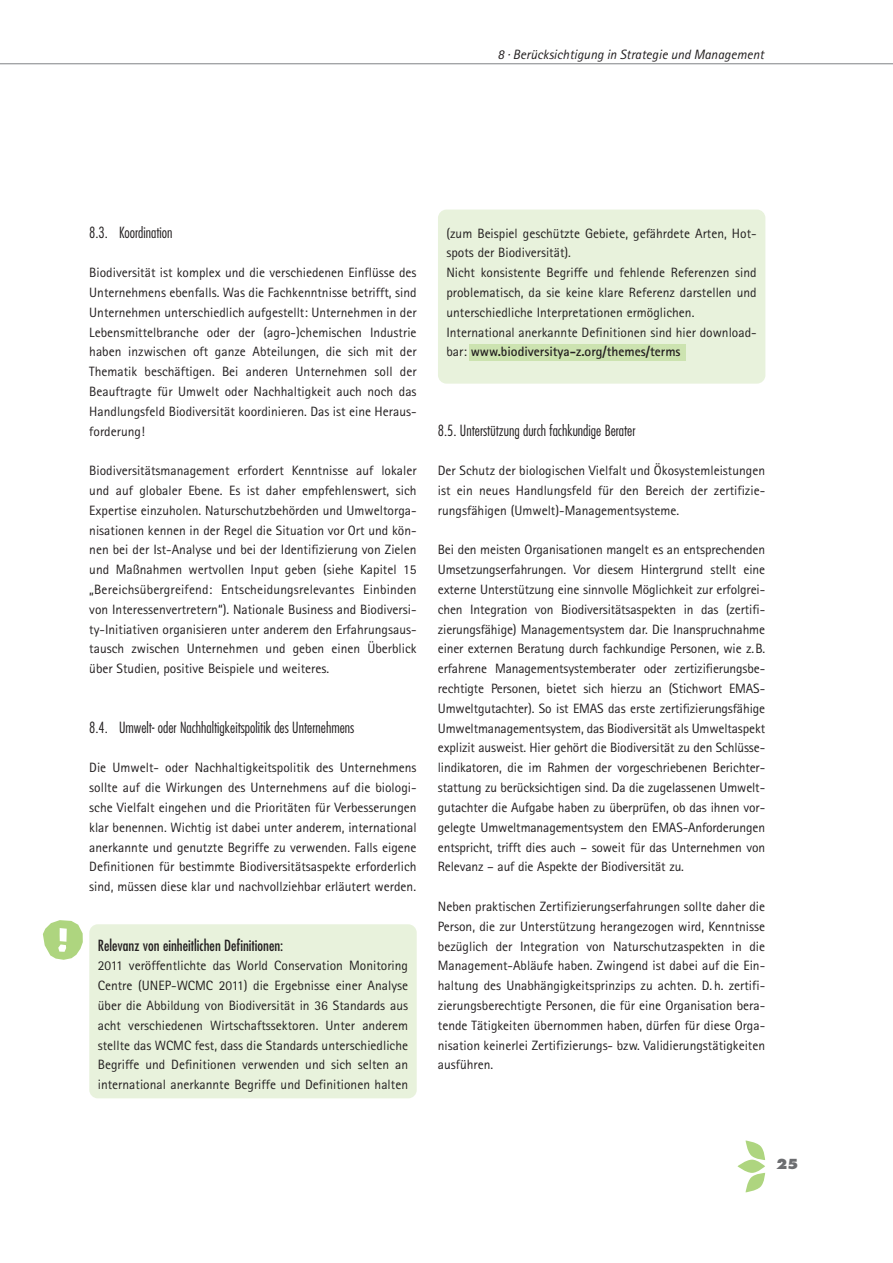
<style>
.page{position:relative;width:893px;height:1263px;background:#fff}
.page>*{position:absolute;margin:0;border:0;box-sizing:border-box;transform-origin:0 0}
.t1{font:72px "Ale Signs Black LL";color:#aed57f}
.t2{font:300 condensed 15px "Futura";color:#231f20}
.t3{font:condensed 15px "Futura";color:#231f20}
.t4{font:13.5px/19.8px "Agfa Rotis Sans Serif";color:#231f20;text-align:justify}
.t5{font:italic 13.5px "Agfa Rotis Sans Serif";color:#231f20}
.t6{font:800 13.5px "Futura";color:#6c6d70}
.s1{font-weight:700}
</style>
<div class="page">
<div style="left:89px;top:924px;width:328px;height:174px;background:#e8f2dc;border-radius:9px"></div>
<div style="left:438px;top:210px;width:327px;height:174px;background:#e8f2dc;border-radius:9px"></div>
<div style="left:469px;top:344px;width:217px;height:17px;background:#cce3b0"></div>
<hr style="left:0;top:63px;width:893px;height:1px;background:#808285">
<svg style="left:746px;top:1140px;width:19px;height:20px"></svg>
<svg style="left:737px;top:1159px;width:28px;height:14px"></svg>
<svg style="left:746px;top:1173px;width:19px;height:19px"></svg>
<p class="t5" style="left:497px;top:49px;width:268px">8 · Berücksichtigung in Strategie und Management</p>
<p class="t2" style="left:89px;top:226px;width:85px">8.3. Koordination</p>
<p class="t4" style="left:89px;top:264px;width:329px">Biodiversität ist komplex und die verschiedenen Einflüsse des Unternehmens ebenfalls. Was die Fachkenntnisse betrifft, sind Unternehmen unterschiedlich aufgestellt: Unternehmen in der Lebensmittelbranche oder der (agro-)chemischen Industrie haben inzwischen oft ganze Abteilungen, die sich mit der Thematik beschäftigen. Bei anderen Unternehmen soll der Beauftragte für Umwelt oder Nachhaltigkeit auch noch das Handlungsfeld Biodiversität koordinieren. Das ist eine Heraus&shy;forderung!</p>
<p class="t4" style="left:89px;top:462px;width:329px">Biodiversitätsmanagement erfordert Kenntnisse auf lokaler und auf globaler Ebene. Es ist daher empfehlenswert, sich Expertise einzuholen. Naturschutzbehörden und Umweltorga&shy;nisationen kennen in der Regel die Situation vor Ort und kön&shy;nen bei der Ist-Analyse und bei der Identifizierung von Zielen und Maßnahmen wertvollen Input geben (siehe Kapitel 15 „Bereichsübergreifend: Entscheidungsrelevantes Einbinden von Interessenvertretern“). Nationale Business and Biodiversi&shy;ty-Initiativen organisieren unter anderem den Erfahrungsaus&shy;tausch zwischen Unternehmen und geben einen Überblick über Studien, positive Beispiele und weiteres.</p>
<p class="t2" style="left:89px;top:721px;width:267px">8.4. Umwelt- oder Nachhaltigkeitspolitik des Unternehmens</p>
<p class="t4" style="left:89px;top:759px;width:329px">Die Umwelt- oder Nachhaltigkeitspolitik des Unternehmens sollte auf die Wirkungen des Unternehmens auf die biologi&shy;sche Vielfalt eingehen und die Prioritäten für Verbesserungen klar benennen. Wichtig ist dabei unter anderem, international anerkannte und genutzte Begriffe zu verwenden. Falls eigene Definitionen für bestimmte Biodiversitätsaspekte erforderlich sind, müssen diese klar und nachvollziehbar erläutert werden.</p>
<h1 class="t1" style="left:40px;top:894px;width:48px">h</h1>
<p class="t3" style="left:98px;top:938px;width:187px">Relevanz von einheitlichen Definitionen:</p>
<p class="t4" style="left:98px;top:957px;width:312px">2011 veröffentlichte das World Conservation Monitoring Centre (UNEP-WCMC 2011) die Ergebnisse einer Analyse über die Abbildung von Biodiversität in 36 Standards aus acht verschiedenen Wirtschaftssektoren. Unter anderem stellte das WCMC fest, dass die Standards unterschiedliche Begriffe und Definitionen verwenden und sich selten an international anerkannte Begriffe und Definitionen halten</p>
<p class="t4" style="left:446px;top:224px;width:312px;text-align:left">(zum Beispiel geschützte Gebiete, gefährdete Arten, Hot&shy;spots der Biodiversität).<br>Nicht konsistente Begriffe und fehlende Referenzen sind problematisch, da sie keine klare Referenz darstellen und unterschiedliche Interpretationen ermöglichen.<br>International anerkannte Definitionen sind hier download&shy;bar: <span class="s1">www.biodiversitya-z.org/themes/terms</span></p>
<p class="t2" style="left:438px;top:424px;width:199px">8.5. Unterstützung durch fachkundige Berater</p>
<p class="t4" style="left:438px;top:462px;width:329px">Der Schutz der biologischen Vielfalt und Ökosystemleistungen ist ein neues Handlungsfeld für den Bereich der zertifizie&shy;rungsfähigen (Umwelt)-Managementsysteme.</p>
<p class="t4" style="left:438px;top:541px;width:329px">Bei den meisten Organisationen mangelt es an entsprechenden Umsetzungserfahrungen. Vor diesem Hintergrund stellt eine externe Unterstützung eine sinnvolle Möglichkeit zur erfolgrei&shy;chen Integration von Biodiversitätsaspekten in das (zertifi&shy;zierungsfähige) Managementsystem dar. Die Inanspruchnahme einer externen Beratung durch fachkundige Personen, wie z.B. erfahrene Managementsystemberater oder zertizifierungsbe&shy;rechtigte Personen, bietet sich hierzu an (Stichwort EMAS-Umweltgutachter). So ist EMAS das erste zertifizierungsfähige Umweltmanagementsystem, das Biodiversität als Umweltaspekt explizit ausweist. Hier gehört die Biodiversität zu den Schlüsse&shy;lindikatoren, die im Rahmen der vorgeschriebenen Berichter&shy;stattung zu berücksichtigen sind. Da die zugelassenen Umwelt&shy;gutachter die Aufgabe haben zu überprüfen, ob das ihnen vor&shy;gelegte Umweltmanagementsystem den EMAS-Anforderungen entspricht, trifft dies auch – soweit für das Unternehmen von Relevanz – auf die Aspekte der Biodiversität zu.</p>
<p class="t4" style="left:438px;top:898px;width:329px">Neben praktischen Zertifizierungserfahrungen sollte daher die Person, die zur Unterstützung herangezogen wird, Kenntnisse bezüglich der Integration von Naturschutzaspekten in die Management-Abläufe haben. Zwingend ist dabei auf die Ein&shy;haltung des Unabhängigkeitsprinzips zu achten. D.h. zertifi&shy;zierungsberechtigte Personen, die für eine Organisation bera&shy;tende Tätigkeiten übernommen haben, dürfen für diese Orga&shy;nisation keinerlei Zertifizierungs- bzw. Validierungstätigkeiten ausführen.</p>
<p class="t6" style="left:776px;top:1158px;width:24px">25</p>
</div>
